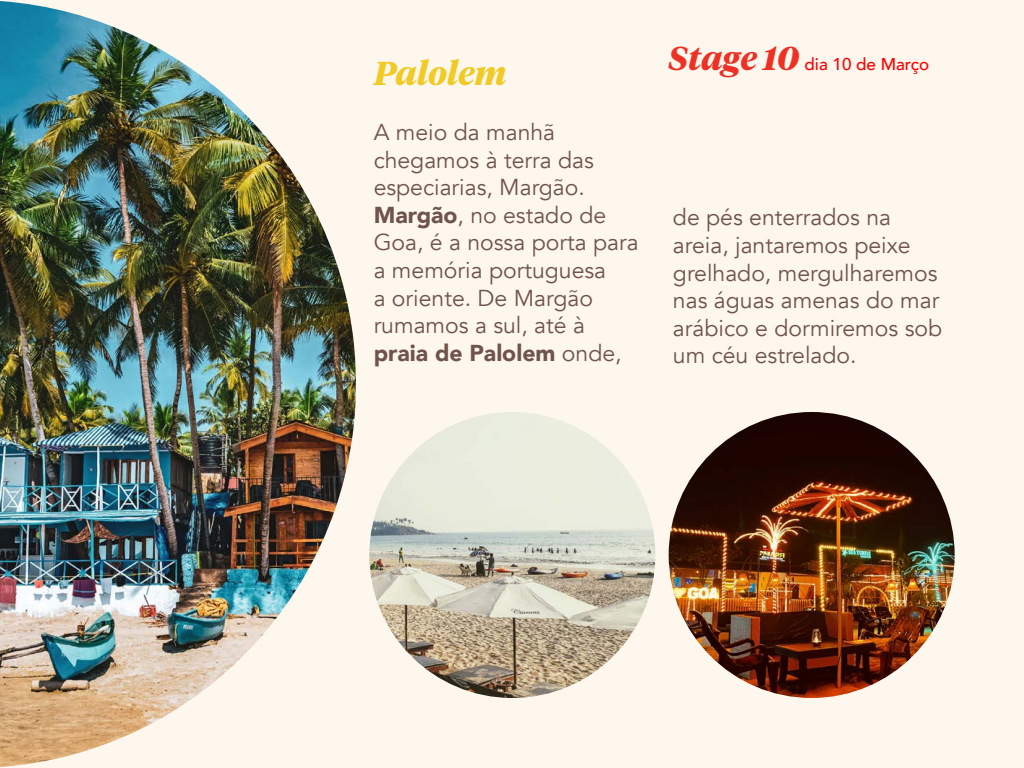
<style>
.page{position:relative;width:1024px;height:768px;background:#fdf7ee}
.page>*{position:absolute;margin:0;border:0;box-sizing:border-box;transform-origin:0 0}
.t1{font:italic 700 33px "Tiempos Headline";color:#f1ca25}
.t2{font:23px/27.6px "Avenir";color:#70534b}
.t3{font:500 17px "Avenir";color:#f00}
.s1{font-weight:900}
.s2{font-family:"Tiempos Headline";font-weight:700;font-style:italic;font-size:33px;color:#ee3124}
</style>
<div class="page">
<img style="left:0;top:1px;width:356px;height:766px">
<img style="left:369px;top:412px;width:286px;height:286px;border-radius:143px">
<img style="left:669px;top:412px;width:286px;height:286px;border-radius:143px">
<h1 class="t1" style="left:374px;top:50px;width:134px">Palolem</h1>
<p class="t2" style="left:374px;top:119px;width:266px">A meio da manhã chegamos à terra das especiarias, Margão.<br><span class="s1">Margão</span>, no estado de<br>Goa, é a nossa porta para a memória portuguesa<br>a oriente. De Margão rumamos a sul, até à <span class="s1">praia de Palolem</span> onde,</p>
<p class="t3" style="left:669px;top:49px;width:262px"><span class="s2">Stage 10</span> dia 10 de Março</p>
<p class="t2" style="left:673px;top:204px;width:271px">de pés enterrados na areia, jantaremos peixe grelhado, mergulharemos nas águas amenas do mar arábico e dormiremos sob um céu estrelado.</p>
</div>
